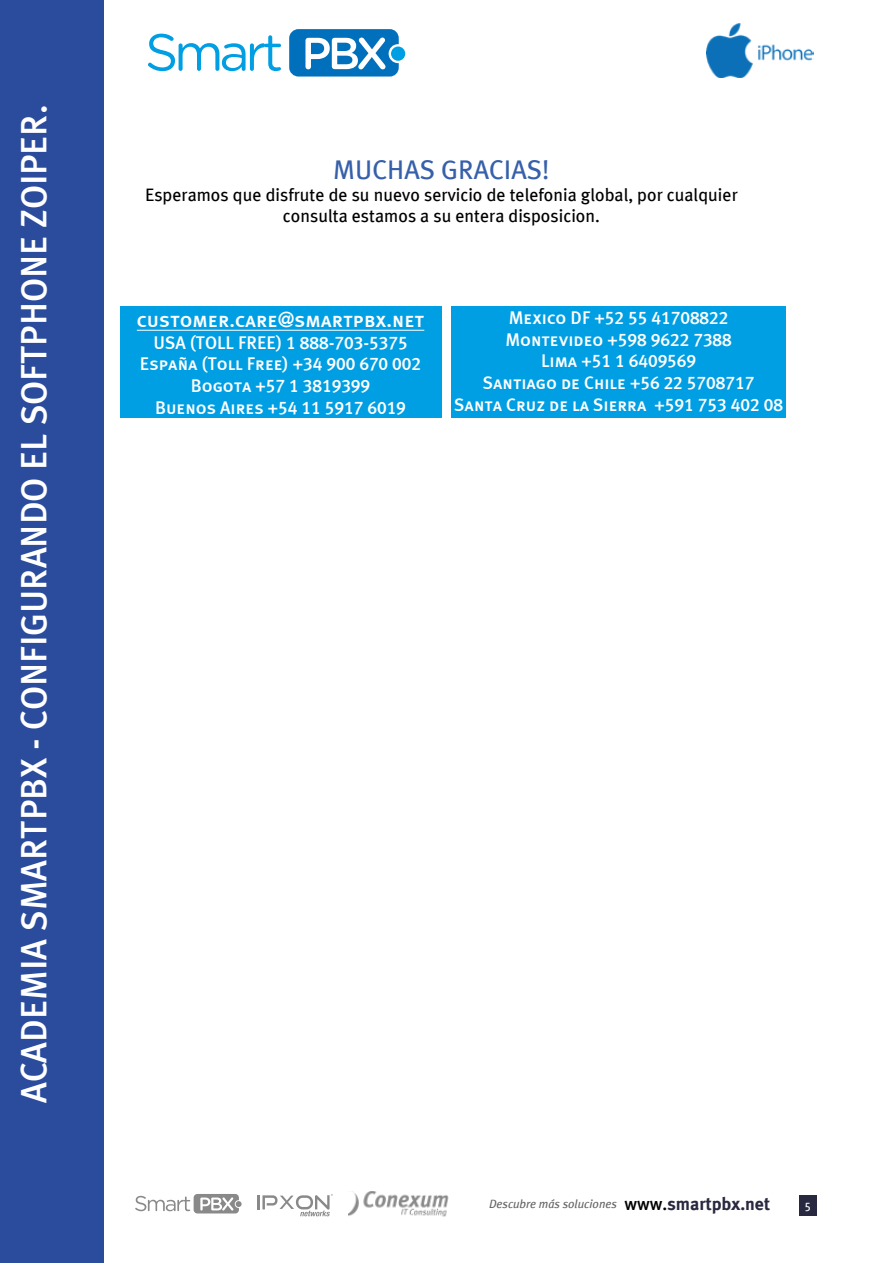
<style>
.page{position:relative;width:893px;height:1263px;background:#fff}
.page>*{position:absolute;margin:0;border:0;box-sizing:border-box;transform-origin:0 0}
.t1{font:500 36px "Meta Plus";color:#fff}
.t2{font:27px "Meta Plus";color:#3660aa}
.t3{font:21px "Meta Plus Medium Caps";color:#fff}
.t4{font:18px/21.6px "Meta Plus Medium Caps";color:#fff;text-align:center}
.t5{font:18px/21.6px "Meta Plus";color:#000;text-align:center}
.t6{font:italic 12px "Meta Plus";color:#646363}
.t7{font:12px "Meta Plus";color:#fff}
.s1{font-weight:500;font-style:normal;font-size:18px;color:#000}
.s2{font-weight:700;font-style:normal;font-size:18px;color:#282840}
</style>
<div class="page">
<div style="left:799px;top:1195px;width:17px;height:20px;background:#282840"></div>
<hr style="left:257px;top:1195px;width:3px;height:14px;background:#898989">
<svg style="left:262px;top:1194px;width:71px;height:22px"></svg>
<img style="left:349px;top:1192px;width:100px;height:25px">
<svg style="left:135px;top:1194px;width:107px;height:19px"></svg>
<div style="left:0;top:0;width:103px;height:1263px;background:#2b4c9c"></div>
<svg style="left:148px;top:34px;width:133px;height:37px"></svg>
<svg style="left:289px;top:29px;width:110px;height:48px"></svg>
<div style="left:391px;top:47px;width:14px;height:14px;background:#009ee3;border-radius:50%"></div>
<img style="left:707px;top:23px;width:106px;height:55px">
<div style="left:451px;top:306px;width:335px;height:112px;background:#009ee3"></div>
<div style="left:120px;top:306px;width:321px;height:112px;background:#009ee3"></div>
<hr style="left:137px;top:330px;width:287px;height:1px;background:#fff">
<h1 class="t1" style="left:13px;top:1103px;width:1000px;rotate:-90deg">ACADEMIA SMARTPBX - CONFIGURANDO EL SOFTPHONE ZOIPER.</h1>
<h2 class="t2" style="left:333px;top:154px;width:218px">MUCHAS GRACIAS!</h2>
<p class="t5" style="left:145px;top:183px;width:594px">Esperamos que disfrute de su nuevo servicio de telefonia global, por cualquier consulta estamos a su entera disposicion.</p>
<p class="t3" style="left:137px;top:308px;width:289px">customer.care@smartpbx.net</p>
<p class="t4" style="left:140px;top:332px;width:283px">USA (TOLL FREE) 1 888-703-5375<br>España (Toll Free) +34 900 670 002<br>Bogota +57 1 3819399<br>Buenos Aires +54 11 5917 6019</p>
<p class="t4" style="left:454px;top:307px;width:330px">Mexico DF +52 55 41708822<br>Montevideo +598 9622 7388<br>Lima +51 1 6409569<br>Santiago de Chile +56 22 5708717<br>Santa Cruz de la Sierra +591 753 402 08</p>
<p class="t6" style="left:489px;top:1197px;width:283px">Descubre más soluciones <span class="s1">www.</span><span class="s2">smartpbx.net</span></p>
<p class="t7" style="left:805px;top:1197px;width:8px">5</p>
</div>
